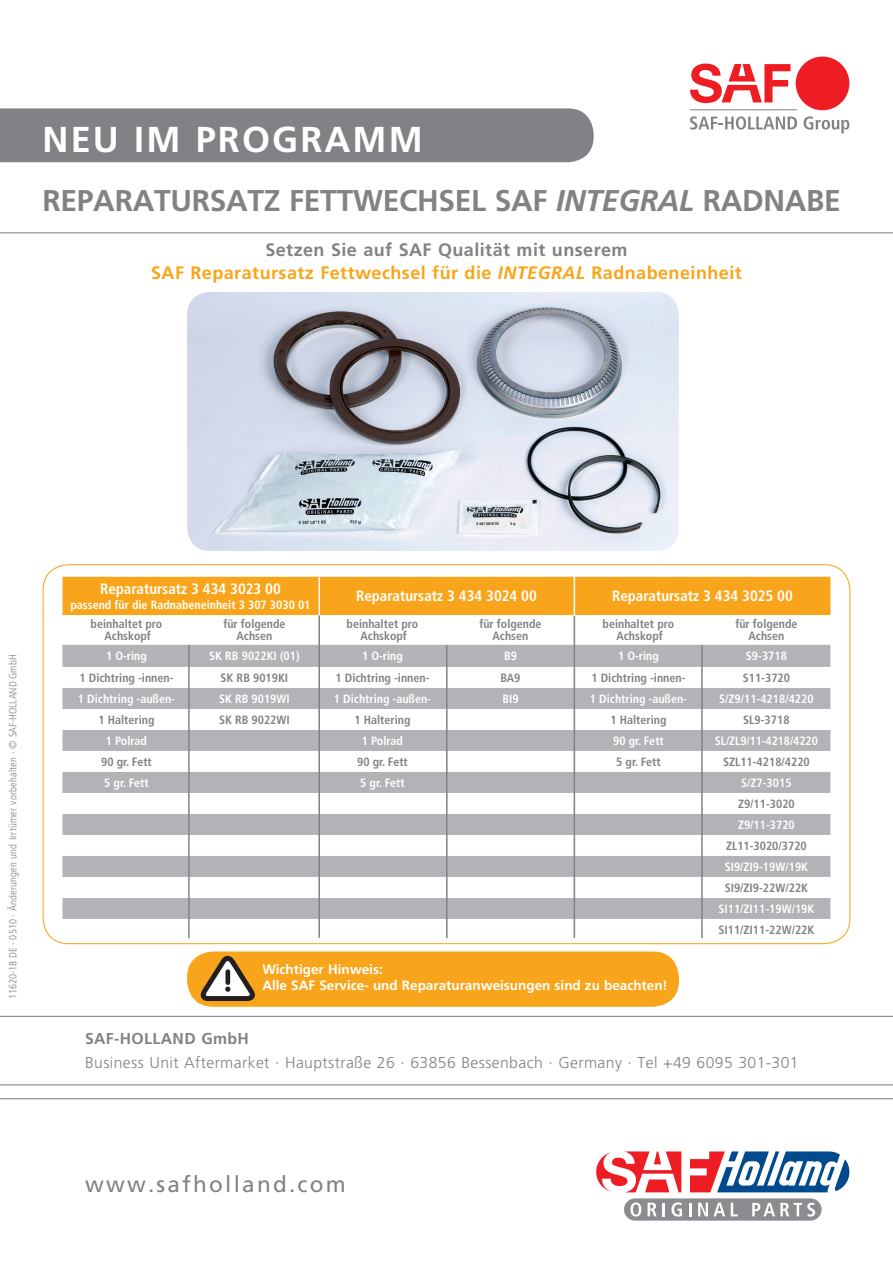
<style>
.page{position:relative;width:893px;height:1263px;background:#fff}
.page>*{position:absolute;margin:0;border:0;box-sizing:border-box;transform-origin:0 0}
.t1{font:700 36px "Frutiger LT Std";letter-spacing:.06em;color:#fff}
.t2{font:700 30px "Frutiger LT Std";letter-spacing:-.01em;color:#808285}
.t3{font:22.5px "Frutiger LT Std";letter-spacing:.1em;color:#808285}
.t4{font:700 18px/23.4px "Frutiger LT Std";letter-spacing:.025em;color:#f9a51b;text-align:center}
.t5{font:300 15.75px/24px "Frutiger LT Std";letter-spacing:.025em;color:#808285}
.t6{font:700 condensed 15px "Frutiger LT Std";color:#fff}
.t7{font:700 13.5px/16.5px "Frutiger LT Std";color:#fff}
.t8{font:700 condensed 12px/12px "Frutiger LT Std";color:#808285;text-align:center}
.t9{font:700 condensed 12px "Frutiger LT Std";color:#fff}
.t10{font:300 condensed 10.5px "Frutiger LT Std";letter-spacing:.025em;color:#808285}
.s1{font-style:italic}
.s2{color:#808285}
.s3{font-weight:700}
.s4{font-family:"Frutiger CE"}
</style>
<div class="page">
<hr style="left:690px;top:109px;width:107px;height:1px;background:#808285">
<svg style="left:690px;top:116px;width:107px;height:14px"></svg>
<svg style="left:804px;top:116px;width:45px;height:17px"></svg>
<div style="left:796px;top:57px;width:53px;height:53px;background:#ee1d23;border-radius:50%"></div>
<svg style="left:690px;top:64px;width:100px;height:39px"></svg>
<hr style="left:0;top:232px;width:893px;height:1px;background:#808285">
<div style="left:0;top:108px;width:594px;height:54px;background:#808285"></div>
<img style="left:187px;top:292px;width:492px;height:259px">
<div style="left:624px;top:1198px;width:198px;height:22px;background:#8a8c8f;border-radius:11px"></div>
<svg style="left:596px;top:1151px;width:253px;height:42px"></svg>
<svg style="left:630px;top:1202px;width:11px;height:14px"></svg>
<svg style="left:648px;top:1203px;width:9px;height:13px"></svg>
<svg style="left:663px;top:1203px;width:2px;height:13px"></svg>
<svg style="left:671px;top:1202px;width:11px;height:14px"></svg>
<svg style="left:689px;top:1203px;width:2px;height:13px"></svg>
<svg style="left:698px;top:1203px;width:27px;height:13px"></svg>
<svg style="left:731px;top:1203px;width:7px;height:13px"></svg>
<svg style="left:752px;top:1203px;width:63px;height:13px"></svg>
<hr style="left:0;top:1098px;width:893px;height:1px;background:#808285">
<hr style="left:0;top:1084px;width:893px;height:1px;background:#808285">
<hr style="left:0;top:1016px;width:893px;height:1px;background:#808285">
<div style="left:188px;top:952px;width:490px;height:54px;background:#f9a51b;border-radius:26px"></div>
<div style="left:187px;top:951px;width:492px;height:56px;border:1px solid #f9a51b;border-radius:26px"></div>
<svg style="left:198px;top:954px;width:57px;height:49px"></svg>
<div style="left:63px;top:577px;width:767px;height:38px;background:#f9a51b"></div>
<svg style="left:63px;top:645px;width:767px;height:232px;fill:#b2b3b7"></svg>
<svg style="left:63px;top:877px;width:767px;height:62px"></svg>
<hr style="left:188px;top:645px;width:2px;height:293px;background:#808285">
<hr style="left:318px;top:615px;width:2px;height:323px;background:#808285">
<hr style="left:446px;top:645px;width:2px;height:293px;background:#808285">
<hr style="left:574px;top:615px;width:1px;height:323px;background:#808285">
<hr style="left:701px;top:645px;width:2px;height:293px;background:#808285">
<hr style="left:318px;top:577px;width:2px;height:38px;background:#fff">
<hr style="left:574px;top:576px;width:1px;height:40px;background:#fff">
<h1 class="t1" style="left:43px;top:118px;width:25px">neu</h1>
<h1 class="t1" style="left:134px;top:118px;width:290px">im programm</h1>
<h2 class="t2" style="left:43px;top:183px;width:800px">REPARATURSATZ FETTWECHSEL SAF <span class="s1">INTEGRAL</span> RADNABE</h2>
<h3 class="t4" style="left:151px;top:238px;width:592px"><span class="s2">Setzen Sie auf SAF Qualität mit unserem<br></span>SAF Reparatursatz Fettwechsel für die <span class="s1">INTEGRAL</span> Radnabeneinheit</h3>
<p class="t10" style="left:7px;top:999px;width:346px;rotate:-90deg">11620-18 DE · 0510 · Änderungen und Irrtümer vorbehalten · © SAF-HOLLAND GmbH</p>
<p class="t6" style="left:100px;top:580px;width:182px">Reparatursatz 3 434 3023 00</p>
<p class="t9" style="left:70px;top:598px;width:242px">passend für die Radnabeneinheit 3 307 3030 01</p>
<p class="t6" style="left:356px;top:587px;width:182px">Reparatursatz 3 434 3024 00</p>
<p class="t6" style="left:612px;top:587px;width:182px">Reparatursatz 3 434 3025 00</p>
<p class="t8" style="left:91px;top:618px;width:73px">beinhaltet pro<br>Achskopf</p>
<p class="t8" style="left:223px;top:618px;width:64px">für folgende<br>Achsen</p>
<p class="t8" style="left:347px;top:618px;width:73px">beinhaltet pro<br>Achskopf</p>
<p class="t8" style="left:479px;top:618px;width:64px">für folgende<br>Achsen</p>
<p class="t8" style="left:603px;top:618px;width:73px">beinhaltet pro<br>Achskopf</p>
<p class="t8" style="left:735px;top:618px;width:64px">für folgende<br>Achsen</p>
<p class="t9" style="left:106px;top:648px;width:42px">1 O-ring</p>
<p class="t9" style="left:209px;top:648px;width:92px">SK RB 9022KI (01)</p>
<p class="t9" style="left:362px;top:648px;width:42px">1 O-ring</p>
<p class="t9" style="left:504px;top:648px;width:14px">B9</p>
<p class="t9" style="left:618px;top:648px;width:42px">1 O-ring</p>
<p class="t9" style="left:746px;top:648px;width:42px">S9-3718</p>
<p class="t8" style="left:79px;top:672px;width:96px">1 Dichtring -innen-</p>
<p class="t8" style="left:221px;top:672px;width:69px">SK RB 9019KI</p>
<p class="t8" style="left:335px;top:672px;width:96px">1 Dichtring -innen-</p>
<p class="t8" style="left:500px;top:672px;width:21px">BA9</p>
<p class="t8" style="left:591px;top:672px;width:96px">1 Dichtring -innen-</p>
<p class="t8" style="left:743px;top:672px;width:49px">S11-3720</p>
<p class="t9" style="left:78px;top:692px;width:99px">1 Dichtring -außen-</p>
<p class="t9" style="left:219px;top:692px;width:72px">SK RB 9019WI</p>
<p class="t9" style="left:334px;top:692px;width:99px">1 Dichtring -außen-</p>
<p class="t9" style="left:502px;top:692px;width:18px">BI9</p>
<p class="t9" style="left:590px;top:692px;width:99px">1 Dichtring -außen-</p>
<p class="t9" style="left:719px;top:692px;width:96px">S/Z9/11-4218/4220</p>
<p class="t8" style="left:98px;top:714px;width:58px">1 Haltering</p>
<p class="t8" style="left:219px;top:714px;width:72px">SK RB 9022WI</p>
<p class="t8" style="left:354px;top:714px;width:58px">1 Haltering</p>
<p class="t8" style="left:610px;top:714px;width:58px">1 Haltering</p>
<p class="t8" style="left:743px;top:714px;width:48px">SL9-3718</p>
<p class="t9" style="left:106px;top:734px;width:43px">1 Polrad</p>
<p class="t9" style="left:362px;top:734px;width:43px">1 Polrad</p>
<p class="t9" style="left:613px;top:734px;width:52px">90 gr. Fett</p>
<p class="t9" style="left:715px;top:734px;width:104px">SL/ZL9/11-4218/4220</p>
<p class="t8" style="left:101px;top:756px;width:52px">90 gr. Fett</p>
<p class="t8" style="left:357px;top:756px;width:52px">90 gr. Fett</p>
<p class="t8" style="left:616px;top:756px;width:46px">5 gr. Fett</p>
<p class="t8" style="left:723px;top:756px;width:88px">SZL11-4218/4220</p>
<p class="t9" style="left:104px;top:776px;width:46px">5 gr. Fett</p>
<p class="t9" style="left:360px;top:776px;width:46px">5 gr. Fett</p>
<p class="t9" style="left:741px;top:776px;width:52px">S/Z7-3015</p>
<p class="t8" style="left:738px;top:798px;width:58px">Z9/11-3020</p>
<p class="t9" style="left:738px;top:818px;width:58px">Z9/11-3720</p>
<p class="t8" style="left:726px;top:840px;width:82px">ZL11-3020/3720</p>
<p class="t9" style="left:725px;top:860px;width:85px">SI9/ZI9-19W/19K</p>
<p class="t8" style="left:725px;top:882px;width:85px">SI9/ZI9-22W/22K</p>
<p class="t9" style="left:718px;top:902px;width:97px">SI11/ZI11-19W/19K</p>
<p class="t8" style="left:718px;top:924px;width:97px">SI11/ZI11-22W/22K</p>
<p class="t7" style="left:262px;top:961px;width:407px">Wichtiger Hinweis:<br>Alle SAF Service- und Reparaturanweisungen sind zu beachten!</p>
<h3 class="t5" style="left:85px;top:1027px;width:715px"><span class="s3">SAF-HOLLAND GmbH<br></span><span class="s4">Business Unit Aftermarket</span> · Hauptstraße 26 · 63856 Bessenbach · Germany · Tel +49 6095 301-301</h3>
<h3 class="t3" style="left:85px;top:1171px;width:262px">www.safholland.com</h3>
</div>
